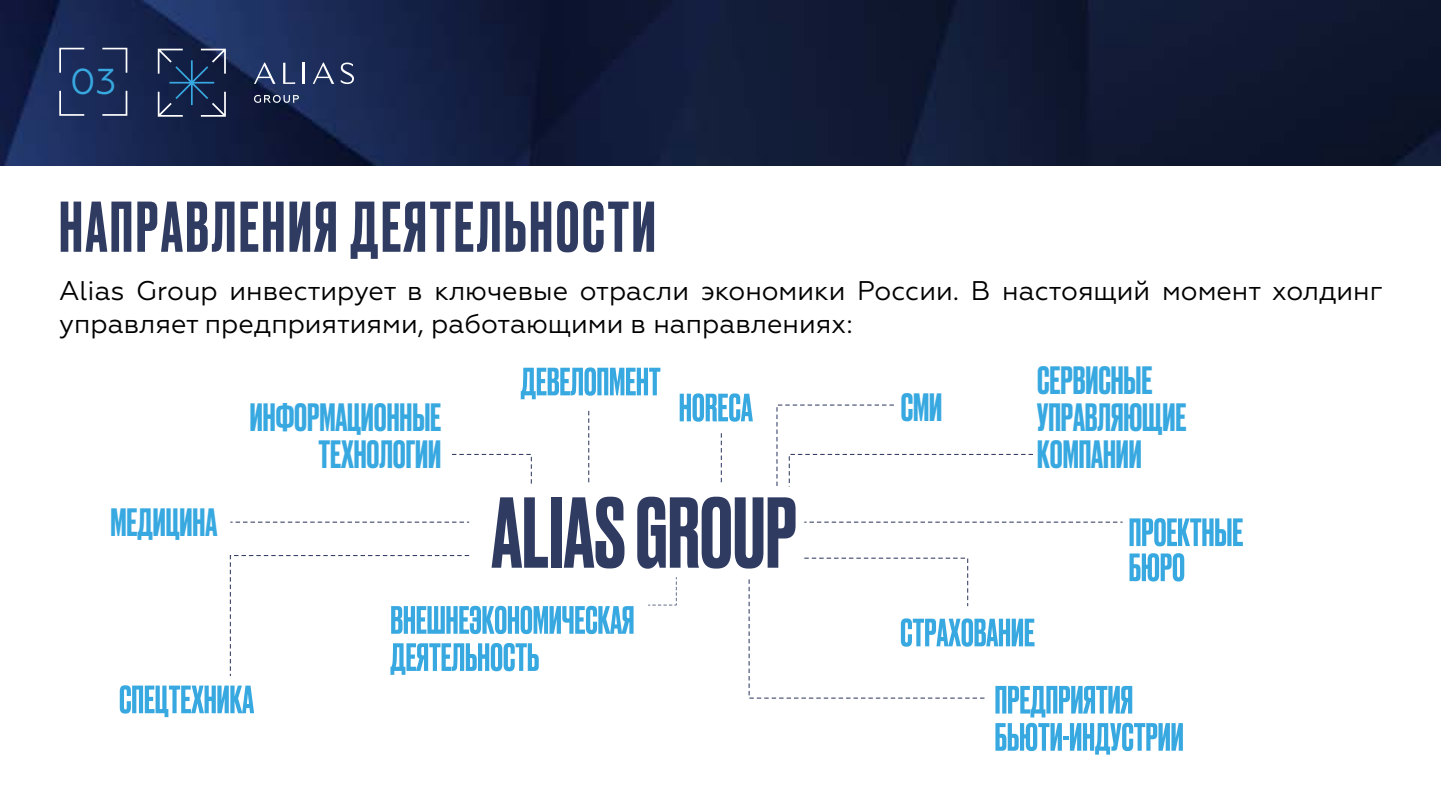
<style>
.page{position:relative;width:1441px;height:810px;background:#fff}
.page>*{position:absolute;margin:0;border:0;box-sizing:border-box;transform-origin:0 0}
.t1{font:500 67.5px "Druk Cyr";letter-spacing:.045em;color:#303b62}
.t2{font:500 37.2px/37.2px "Druk Cyr";color:#38a8e0}
.t3{font:36px "Geometria";color:#38a8e0}
.t4{font:27px/32.4px "Geometria";color:#000}
</style>
<div class="page">
<img style="left:0;top:0;width:1440px;height:165px">
<svg style="left:59px;top:48px;width:25px;height:25px"></svg>
<svg style="left:59px;top:91px;width:25px;height:25px"></svg>
<svg style="left:102px;top:48px;width:25px;height:25px"></svg>
<svg style="left:102px;top:91px;width:25px;height:25px"></svg>
<svg style="left:254px;top:63px;width:21px;height:21px"></svg>
<svg style="left:283px;top:63px;width:12px;height:21px"></svg>
<hr style="left:303px;top:63px;width:2px;height:21px;background:#fff">
<svg style="left:313px;top:63px;width:21px;height:21px"></svg>
<svg style="left:341px;top:63px;width:13px;height:21px"></svg>
<svg style="left:254px;top:95px;width:45px;height:8px"></svg>
<svg style="left:158px;top:49px;width:68px;height:68px;background:#293b5d"></svg>
<svg style="left:520px;top:367px;width:140px;height:32px"></svg>
<svg style="left:120px;top:685px;width:134px;height:32px"></svg>
<svg style="left:679px;top:393px;width:72px;height:11px"></svg>
<svg style="left:995px;top:686px;width:136px;height:31px"></svg>
<svg style="left:995px;top:723px;width:187px;height:32px"></svg>
<svg style="left:1129px;top:518px;width:113px;height:28px"></svg>
<svg style="left:1129px;top:553px;width:54px;height:28px"></svg>
<svg style="left:1033px;top:522px;width:89px;height:1px"></svg>
<svg style="left:229px;top:404px;width:804px;height:295px"></svg>
<h3 class="t3" style="left:70px;top:60px;width:48px">03</h3>
<h1 class="t1" style="left:59px;top:181px;width:597px">НАПРАВЛЕНИЯ ДЕЯТЕЛЬНОСТИ</h1>
<p class="t4" style="left:59px;top:275px;width:1324px">Alias Group инвестирует в ключевые отрасли экономики России. В настоящий момент холдинг управляет предприятиями, работающими в направлениях:</p>
<h2 class="t2" style="left:1037px;top:359px;width:150px">СЕРВИСНЫЕ<br>УПРАВЛЯЮЩИЕ<br>КОМПАНИИ</h2>
<h2 class="t2" style="left:900px;top:387px;width:43px">СМИ</h2>
<h2 class="t2" style="left:250px;top:396px;width:193px;text-align:right">ИНФОРМАЦИОННЫЕ<br>ТЕХНОЛОГИИ</h2>
<h2 class="t2" style="left:111px;top:502px;width:108px">МЕДИЦИНА</h2>
</div>
